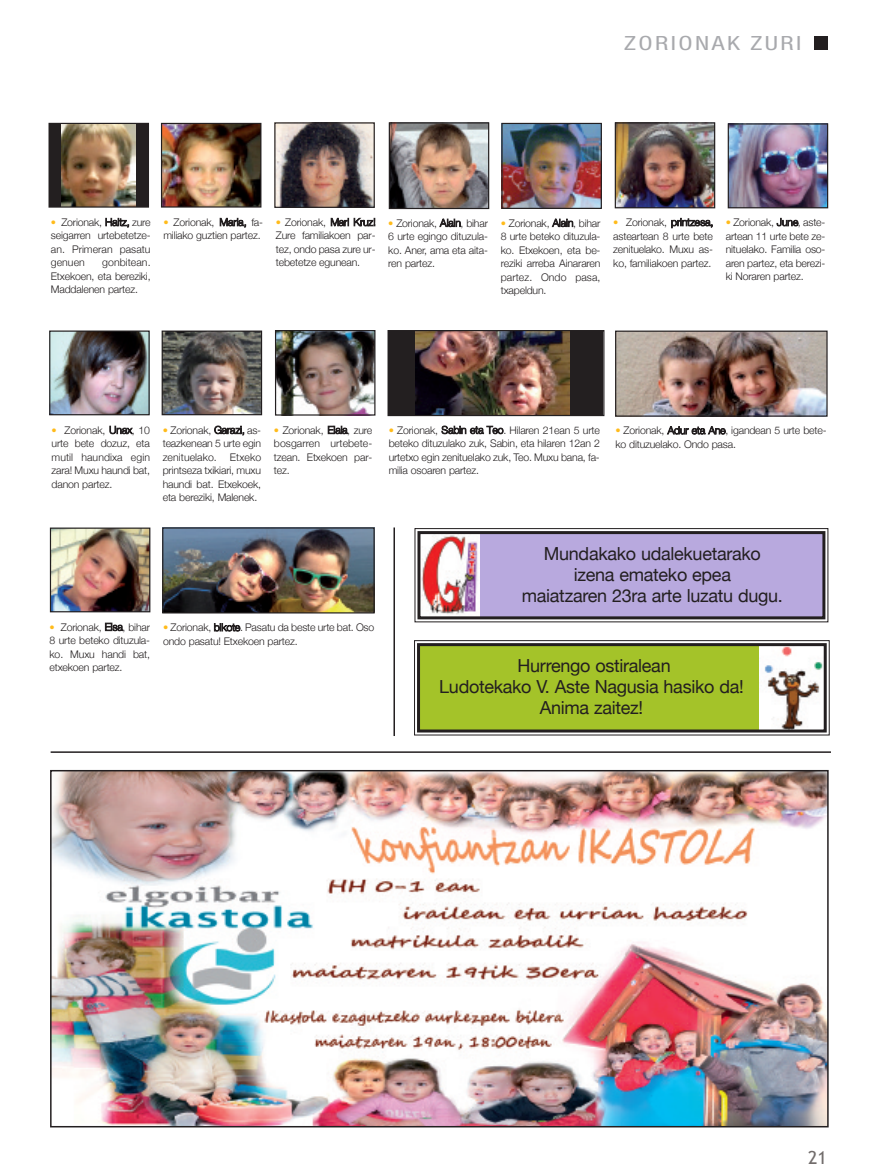
<style>
.page{position:relative;width:877px;height:1175px;background:#fff}
.page>*{position:absolute;margin:0;border:0;box-sizing:border-box;transform-origin:0 0}
.t1{font:21px "NH57";letter-spacing:.09em;color:#a8a9ad;scale:1.3 1}
.t2{font:18px/21px "Helvetica Neue";letter-spacing:-.015em;color:#231f20;text-align:center}
.t3{font:18px "Trebuchet MS";color:#716c6b}
.t4{font:300 10.5px/13.5px "Helvetica Neue";letter-spacing:-.015em;color:#231f20;text-align:justify}
.s1{color:#ffbb1b}
</style>
<div class="page">
<div style="left:815px;top:36px;width:13px;height:14px;background:#231f20"></div>
<div style="left:50px;top:124px;width:98px;height:82px;background:#231f20"></div>
<img style="left:61px;top:125px;width:75px;height:81px">
<div style="left:49px;top:123px;width:100px;height:85px;border:1px solid #231f20"></div>
<img style="left:163px;top:125px;width:96px;height:81px">
<div style="left:161px;top:123px;width:100px;height:85px;border:1px solid #231f20"></div>
<img style="left:276px;top:124px;width:97px;height:82px">
<div style="left:274px;top:122px;width:101px;height:86px;border:1px solid #231f20"></div>
<img style="left:503px;top:125px;width:97px;height:82px">
<div style="left:501px;top:123px;width:101px;height:86px;border:1px solid #231f20"></div>
<img style="left:617px;top:124px;width:96px;height:82px">
<div style="left:615px;top:122px;width:100px;height:86px;border:1px solid #231f20"></div>
<img style="left:730px;top:125px;width:96px;height:81px">
<div style="left:728px;top:123px;width:100px;height:85px;border:1px solid #231f20"></div>
<img style="left:391px;top:124px;width:96px;height:83px">
<div style="left:389px;top:122px;width:100px;height:87px;border:1px solid #231f20"></div>
<img style="left:164px;top:529px;width:209px;height:82px">
<div style="left:162px;top:527px;width:213px;height:86px;border:1px solid #231f20"></div>
<div style="left:389px;top:331px;width:214px;height:84px;background:#231f20"></div>
<img style="left:416px;top:332px;width:154px;height:82px">
<div style="left:387px;top:330px;width:217px;height:86px;border:1px solid #231f20"></div>
<img style="left:617px;top:332px;width:209px;height:83px">
<div style="left:615px;top:330px;width:213px;height:87px;border:1px solid #231f20"></div>
<img style="left:51px;top:332px;width:97px;height:81px">
<div style="left:49px;top:330px;width:101px;height:85px;border:1px solid #231f20"></div>
<img style="left:164px;top:332px;width:96px;height:81px">
<div style="left:162px;top:330px;width:100px;height:85px;border:1px solid #231f20"></div>
<img style="left:277px;top:332px;width:96px;height:81px">
<div style="left:275px;top:330px;width:100px;height:85px;border:1px solid #231f20"></div>
<img style="left:52px;top:529px;width:96px;height:81px">
<div style="left:50px;top:527px;width:100px;height:85px;border:1px solid #231f20"></div>
<img style="left:53px;top:773px;width:773px;height:351px">
<div style="left:50px;top:770px;width:779px;height:357px;border:2px solid #231f20"></div>
<hr style="left:51px;top:751px;width:780px;height:2px;background:#231f20">
<div style="left:419px;top:532px;width:405px;height:86px;background:#b8a9de"></div>
<img style="left:421px;top:535px;width:59px;height:80px">
<div style="left:414px;top:528px;width:414px;height:94px;border:1px solid #231f20"></div>
<div style="left:417px;top:531px;width:408px;height:88px;border:3px solid #231f20"></div>
<div style="left:418px;top:644px;width:407px;height:87px;background:#a4c329"></div>
<img style="left:760px;top:647px;width:63px;height:81px">
<div style="left:414px;top:640px;width:416px;height:95px;border:1px solid #231f20"></div>
<div style="left:417px;top:643px;width:410px;height:89px;border:3px solid #231f20"></div>
<hr style="left:393px;top:527px;width:2px;height:209px;background:#231f20">
<h1 class="t1" style="left:624px;top:36px;width:138px">ZORIONAK ZURI</h1>
<p class="t4" style="left:51px;top:215px;width:101px"><span class="s1">•</span> Zorionak, Haitz, zure seigarren urtebetetze&shy;an. Primeran pasatu genuen</p>
<p class="t4" style="left:51px;top:256px;width:101px;text-indent:51px">gonbitean.<br>Etxekoen, eta bereziki, Maddalenen partez.</p>
<p class="t4" style="left:163px;top:215px;width:101px"><span class="s1">•</span> Zorionak, Maria, fa&shy;miliako guztien partez.</p>
<p class="t4" style="left:276px;top:215px;width:101px"><span class="s1">•</span> Zorionak, Mari Kruz!<br>Zure familiakoen par&shy;tez, ondo pasa zure ur&shy;tebetetze egunean.</p>
<p class="t4" style="left:388px;top:216px;width:101px"><span class="s1">•</span> Zorionak, alain, bihar 6 urte egingo dituzula&shy;ko. aner, ama eta aita&shy;ren partez.</p>
<p class="t4" style="left:501px;top:216px;width:101px"><span class="s1">•</span> Zorionak, alain, bihar 8 urte beteko dituzula&shy;ko. Etxekoen, eta be&shy;reziki arreba ainararen partez. Ondo pasa, txapeldun.</p>
<p class="t4" style="left:613px;top:215px;width:102px"><span class="s1">•</span> Zorionak, printzesa, asteartean 8 urte bete zenituelako. Muxu as&shy;ko, familiakoen partez.</p>
<p class="t4" style="left:726px;top:215px;width:101px"><span class="s1">•</span> Zorionak, June, aste&shy;artean 11 urte bete ze&shy;nituelako. Familia oso&shy;aren partez, eta berezi&shy;ki noraren partez.</p>
<p class="t4" style="left:52px;top:423px;width:100px"><span class="s1">•</span> Zorionak, Unax, 10 urte bete dozuz, eta mutil haundixa egin zara! Muxu haundi bat, danon partez.</p>
<p class="t4" style="left:163px;top:423px;width:100px"><span class="s1">•</span> Zorionak, Garazi, as&shy;teazkenean 5 urte egin zenituelako. Etxeko printseza txikiari, muxu haundi bat. Etxekoek, eta bereziki, Malenek.</p>
<p class="t4" style="left:274px;top:423px;width:100px"><span class="s1">•</span> Zorionak, Elaia, zure bosgarren urtebete&shy;tzean. Etxekoen par&shy;tez.</p>
<p class="t4" style="left:389px;top:423px;width:213px"><span class="s1">•</span> Zorionak, sabin eta Teo. Hilaren 21ean 5 urte beteko dituzulako zuk, sabin, eta hilaren 12an 2 urtetxo egin zenituelako zuk, Teo. Muxu bana, fa&shy;milia osoaren partez.</p>
<p class="t4" style="left:615px;top:423px;width:213px"><span class="s1">•</span> Zorionak, adur eta ane, igandean 5 urte bete&shy;ko dituzuelako. Ondo pasa.</p>
<p class="t4" style="left:50px;top:620px;width:102px"><span class="s1">•</span> Zorionak, Elsa, bihar 8 urte beteko dituzula&shy;ko. Muxu handi bat, etxekoen partez.</p>
<p class="t4" style="left:163px;top:620px;width:213px"><span class="s1">•</span> Zorionak, bikote. Pasatu da beste urte bat. Oso ondo pasatu! Etxekoen partez.</p>
<h2 class="t2" style="left:522px;top:543px;width:263px">Mundakako udalekuetarako izena emateko epea<br>maiatzaren 23ra arte luzatu dugu.</h2>
<h2 class="t2" style="left:439px;top:655px;width:306px">Hurrengo ostiralean<br>Ludotekako V. Aste Nagusia hasiko da!<br>Anima zaitez!</h2>
<h2 class="t3" style="left:808px;top:1147px;width:20px">21</h2>
</div>
